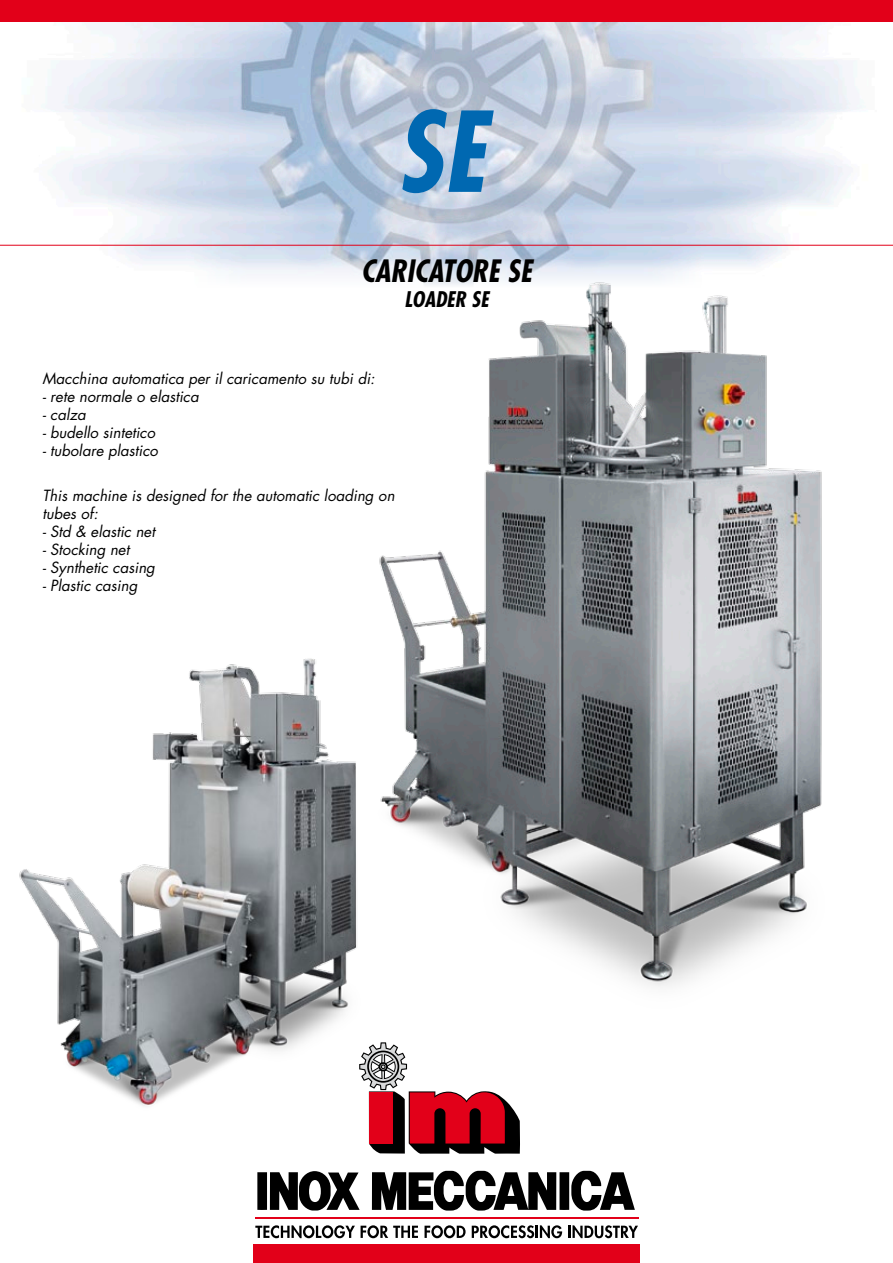
<style>
.page{position:relative;width:893px;height:1263px;background:#fff}
.page>*{position:absolute;margin:0;border:0;box-sizing:border-box;transform-origin:0 0}
.t1{font:italic 700 condensed 108px "Futura Std";color:#0068b1}
.t2{font:italic 700 condensed 30px "Futura Std";color:#000}
.t3{font:italic 700 condensed 21px "Futura Std";color:#000}
.t4{font:italic 15px/18px "Futura Std";color:#000}
</style>
<div class="page">
<img style="left:0;top:21px;width:893px;height:254px">
<div style="left:0;top:0;width:893px;height:21px;background:#e20019"></div>
<div style="left:253px;top:1244px;width:386px;height:19px;background:#e20019"></div>
<img style="left:19px;top:658px;width:298px;height:448px">
<img style="left:317px;top:234px;width:576px;height:798px">
<hr style="left:0;top:245px;width:893px;height:1px;background:#e20019">
<svg style="left:257px;top:1171px;width:378px;height:39px"></svg>
<svg style="left:255px;top:1225px;width:100px;height:13px"></svg>
<svg style="left:361px;top:1225px;width:57px;height:13px"></svg>
<svg style="left:425px;top:1225px;width:41px;height:13px"></svg>
<svg style="left:472px;top:1225px;width:90px;height:13px"></svg>
<svg style="left:568px;top:1225px;width:70px;height:13px"></svg>
<hr style="left:255px;top:1217px;width:383px;height:2px;background:#e20019">
<svg style="left:359px;top:1042px;width:161px;height:112px"></svg>
<h1 class="t1" style="left:395px;top:85px;width:91px">SE</h1>
<h2 class="t2" style="left:361px;top:252px;width:172px">CARICATORE SE</h2>
<h3 class="t3" style="left:404px;top:286px;width:86px">LOADER SE</h3>
<p class="t4" style="left:43px;top:370px;width:334px">Macchina automatica per il caricamento su tubi di:</p>
<p class="t4" style="left:43px;top:388px;width:158px">- rete normale o elastica</p>
<p class="t4" style="left:43px;top:406px;width:45px">- calza</p>
<p class="t4" style="left:43px;top:424px;width:114px">- budello sintetico</p>
<p class="t4" style="left:43px;top:442px;width:117px">- tubolare plastico</p>
<p class="t4" style="left:43px;top:487px;width:354px">This machine is designed for the automatic loading on tubes of:</p>
<p class="t4" style="left:43px;top:523px;width:114px">- Std &amp; elastic net</p>
<p class="t4" style="left:43px;top:541px;width:88px">- Stocking net</p>
<p class="t4" style="left:43px;top:559px;width:114px">- Synthetic casing</p>
<p class="t4" style="left:43px;top:577px;width:96px">- Plastic casing</p>
</div>
